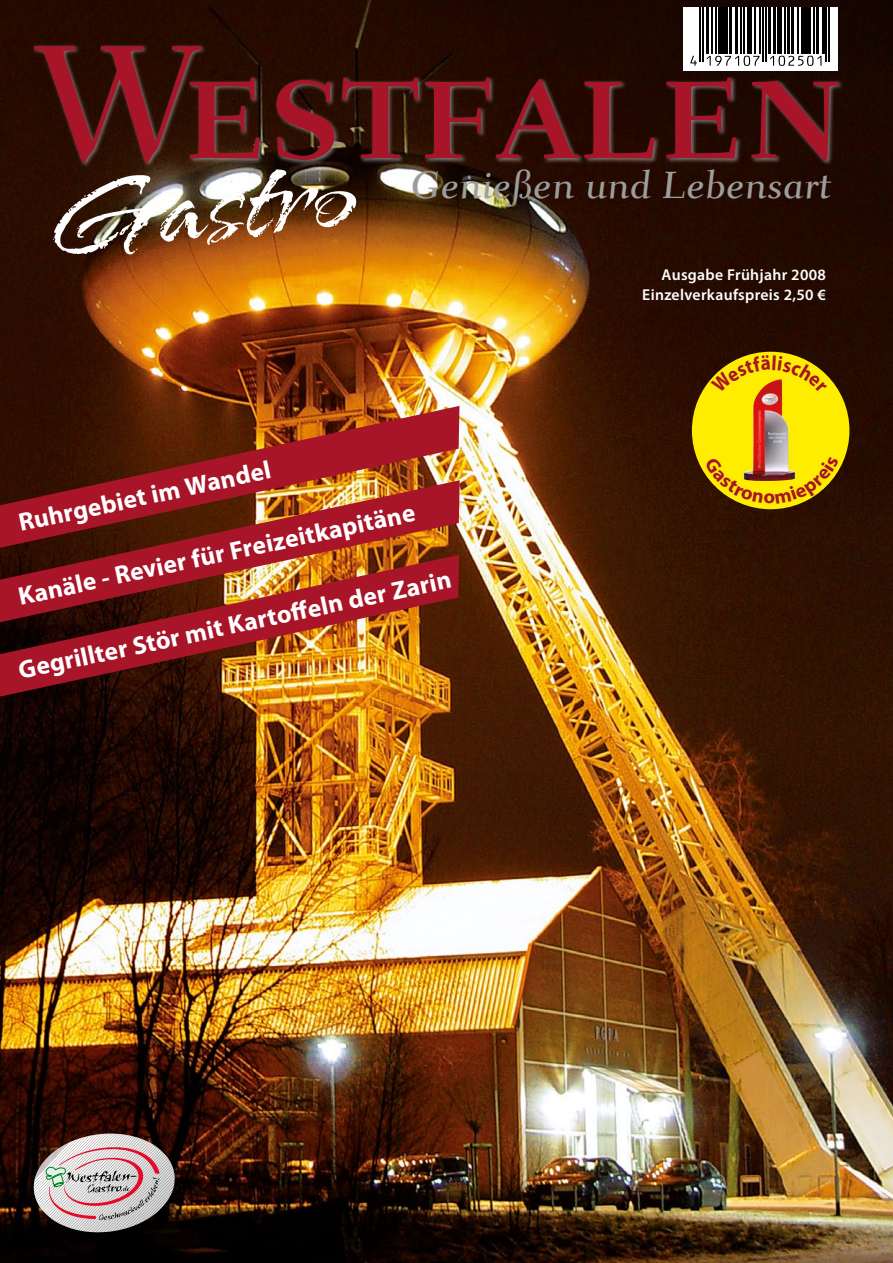
<style>
.page{position:relative;width:893px;height:1263px;background:#fff}
.page>*{position:absolute;margin:0;border:0;box-sizing:border-box;transform-origin:0 0}
.t1{font:165px "Fairfield LH Medium SC";color:#a81428}
.t2{font:120px "Arid ITCTT";color:#fff}
.t3{font:500 39px "Fairfield LT Caption";color:#9c9d9d}
.t4{font:700 25.5px "Myriad Pro";color:#fff}
.t5{font:600 15.75px/19.5px "Myriad Pro";letter-spacing:.02em;color:#fff;text-align:right}
</style>
<div class="page">
<img style="left:0;top:0;width:893px;height:1263px">
<div style="left:692px;top:352px;width:157px;height:157px;background:#ffed00;border-radius:50%"></div>
<div style="left:32px;top:44px;width:812px;height:124px;background:#9c9d9d;opacity:.75"></div>
<svg style="left:0;top:480px;width:460px;height:142px;background:#822616"></svg>
<img style="left:0;top:406px;width:459px;height:142px">
<svg style="left:0;top:406px;width:374px;height:54px;background:#652209"></svg>
<img style="left:0;top:555px;width:459px;height:142px">
<img style="left:0;top:555px;width:374px;height:54px">
<div style="left:32px;top:1132px;width:157px;height:114px;background:#000;opacity:.75"></div>
<svg style="left:32px;top:1133px;width:145px;height:103px;background:#9b8c8c"></svg>
<div style="left:684px;top:8px;width:154px;height:63px;background:#fff"></div>
<hr style="left:699px;top:8px;width:1px;height:54px;background:#000">
<hr style="left:702px;top:8px;width:1px;height:54px;background:#000">
<hr style="left:706px;top:8px;width:3px;height:46px;background:#000">
<hr style="left:711px;top:8px;width:2px;height:46px;background:#000">
<hr style="left:716px;top:8px;width:1px;height:46px;background:#000">
<hr style="left:718px;top:8px;width:4px;height:46px;background:#000">
<hr style="left:724px;top:8px;width:4px;height:46px;background:#000">
<hr style="left:729px;top:8px;width:3px;height:46px;background:#000">
<hr style="left:735px;top:8px;width:3px;height:46px;background:#000">
<hr style="left:740px;top:8px;width:2px;height:46px;background:#000">
<hr style="left:743px;top:8px;width:1px;height:46px;background:#000">
<hr style="left:747px;top:8px;width:4px;height:46px;background:#000">
<hr style="left:754px;top:8px;width:2px;height:46px;background:#000">
<hr style="left:760px;top:8px;width:1px;height:46px;background:#000">
<hr style="left:762px;top:8px;width:2px;height:54px;background:#000">
<hr style="left:765px;top:8px;width:1px;height:54px;background:#000">
<hr style="left:768px;top:8px;width:3px;height:46px;background:#000">
<hr style="left:773px;top:8px;width:3px;height:46px;background:#000">
<div style="left:777px;top:8px;width:5px;height:46px;background:#000"></div>
<hr style="left:784px;top:8px;width:2px;height:46px;background:#000">
<hr style="left:787px;top:8px;width:3px;height:46px;background:#000">
<hr style="left:791px;top:8px;width:3px;height:46px;background:#000">
<hr style="left:797px;top:8px;width:1px;height:46px;background:#000">
<hr style="left:801px;top:8px;width:4px;height:46px;background:#000">
<div style="left:806px;top:8px;width:5px;height:46px;background:#000"></div>
<hr style="left:813px;top:8px;width:2px;height:46px;background:#000">
<hr style="left:816px;top:8px;width:3px;height:46px;background:#000">
<hr style="left:822px;top:8px;width:2px;height:46px;background:#000">
<hr style="left:826px;top:8px;width:1px;height:54px;background:#000">
<hr style="left:828px;top:8px;width:2px;height:54px;background:#000">
<svg style="left:690px;top:56px;width:7px;height:10px"></svg>
<svg style="left:707px;top:56px;width:53px;height:10px"></svg>
<svg style="left:770px;top:56px;width:51px;height:10px"></svg>
<img style="left:753px;top:393px;width:36px;height:63px">
<svg style="left:704px;top:456px;width:135px;height:48px"></svg>
<svg style="left:711px;top:355px;width:116px;height:38px"></svg>
<h1 class="t1" style="left:36px;top:15px;width:808px">Westfalen</h1>
<h2 class="t2" style="left:45px;top:154px;width:308px;rotate:-5deg">Gastro</h2>
<h3 class="t3" style="left:411px;top:163px;width:422px">Genießen und Lebensart</h3>
<p class="t4" style="left:16px;top:509px;width:259px;rotate:-12deg">Ruhrgebiet im Wandel</p>
<p class="t4" style="left:16px;top:582px;width:406px;rotate:-12deg">Kanäle - Revier für Freizeitkapitäne</p>
<p class="t4" style="left:16px;top:656px;width:443px;rotate:-12deg">Gegrillter Stör mit Kartoff eln der Zarin</p>
<p class="t5" style="left:642px;top:266px;width:185px">Ausgabe Frühjahr 2008<br>Einzelverkaufspreis 2,50 €</p>
</div>
